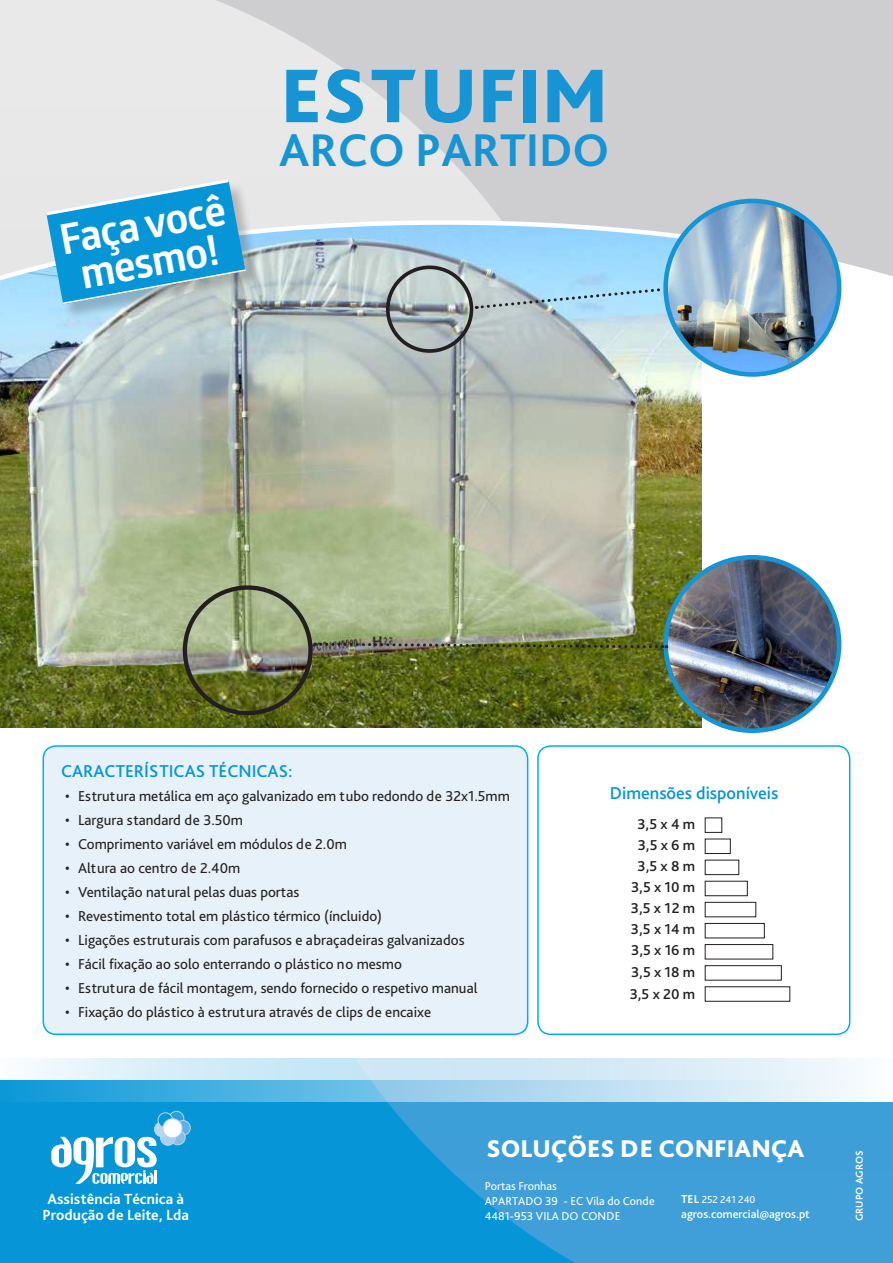
<style>
.page{position:relative;width:893px;height:1263px;background:#fff}
.page>*{position:absolute;margin:0;border:0;box-sizing:border-box;transform-origin:0 0}
.t1{font:800 79.5px "Bliss Pro";color:#1694d3}
.t2{font:700 48px "Bliss Pro";color:#1694d3}
.t3{font:700 42px "Glober";color:#fff}
.t4{font:800 25.35px "Bliss Pro";color:#fff}
.t5{font:500 18px "Bliss Pro";color:#0696d7}
.t6{font:700 15.45px "Bliss Pro";color:#fff}
.t7{font:15px "Bliss Pro";color:#231f20}
.t8{font:500 15px "Bliss Pro";color:#231f20}
.t9{font:12px "Bliss Pro";color:#fff}
.t10{font:500 12px "Bliss Pro";color:#fff}
.t11{font:10.5px "Bliss Pro";color:#fff}
.t12{font:700 10.5px "Bliss Pro";color:#fff}
.s1{font-weight:700;font-size:12px}
</style>
<div class="page">
<img style="left:0;top:286px;width:701px;height:441px">
<div style="left:0;top:1059px;width:893px;height:204px;background:#0696d7"></div>
<svg style="left:243px;top:1101px;width:650px;height:162px;fill:#3d9fd8"></svg>
<svg style="left:24px;top:1080px;width:869px;height:21px;background:#8fcdeb"></svg>
<svg style="left:0;top:1058px;width:893px;height:22px;background:#daedf7"></svg>
<div style="left:175px;top:1120px;width:16px;height:15px;border:1px solid #b8d7f0;border-radius:50%"></div>
<svg style="left:51px;top:1111px;width:139px;height:73px"></svg>
<div style="left:43px;top:746px;width:485px;height:288px;background:#e6f1f9;border-radius:13px"></div>
<div style="left:43px;top:745px;width:485px;height:290px;border:2px solid #00aeef;border-radius:13px"></div>
<div style="left:537px;top:745px;width:313px;height:290px;border:2px solid #00aeef;border-radius:13px"></div>
<img style="left:185px;top:587px;width:125px;height:126px;border-radius:63px">
<div style="left:183px;top:585px;width:130px;height:130px;border:4px solid #231f20;border-radius:50%"></div>
<img style="left:388px;top:267px;width:83px;height:84px;border-radius:42px">
<div style="left:386px;top:265px;width:87px;height:88px;border:4px solid #231f20;border-radius:50%"></div>
<img style="left:666px;top:557px;width:173px;height:174px;border-radius:87px">
<div style="left:663px;top:555px;width:178px;height:178px;border:5px solid #1694d3;border-radius:50%"></div>
<svg style="left:476px;top:286px;width:190px;height:24px;background:#a8cee0"></svg>
<img style="left:315px;top:641px;width:352px;height:9px">
<svg style="left:0;top:0;width:893px;height:286px;background:#d3d7dc"></svg>
<img style="left:666px;top:201px;width:173px;height:173px;border-radius:87px">
<div style="left:663px;top:199px;width:178px;height:178px;border:5px solid #1694d3;border-radius:50%"></div>
<div style="left:705px;top:839px;width:25px;height:15px;border:1px solid #231f20"></div>
<div style="left:705px;top:860px;width:34px;height:15px;border:1px solid #231f20"></div>
<div style="left:705px;top:881px;width:42px;height:15px;border:1px solid #231f20"></div>
<div style="left:705px;top:902px;width:51px;height:15px;border:1px solid #231f20"></div>
<div style="left:705px;top:923px;width:59px;height:15px;border:1px solid #231f20"></div>
<div style="left:705px;top:944px;width:68px;height:15px;border:1px solid #231f20"></div>
<div style="left:705px;top:965px;width:76px;height:15px;border:1px solid #231f20"></div>
<div style="left:48px;top:182px;width:214px;height:139px;background:#231f20;opacity:.25"></div>
<svg style="left:43px;top:177px;width:205px;height:128px;background:#50add8"></svg>
<p class="t3" style="left:54px;top:212px;width:170px;rotate:-11deg">Faça você</p>
<p class="t3" style="left:75px;top:246px;width:142px;rotate:-11deg">mesmo!</p>
<p class="t1" style="left:280px;top:46px;width:329px">ESTUFIM</p>
<p class="t2" style="left:279px;top:120px;width:332px">ARCO PARTIDO</p>
<p class="t5" style="left:61px;top:759px;width:233px">CARACTERÍSTICAS TÉCNICAS:</p>
<p class="t7" style="left:65px;top:786px;width:446px">• Estrutura metálica em aço galvanizado em tubo redondo de 32x1.5mm</p>
<p class="t7" style="left:65px;top:810px;width:179px">• Largura standard de 3.50m</p>
<p class="t7" style="left:65px;top:834px;width:283px">• Comprimento variável em módulos de 2.0m</p>
<p class="t7" style="left:65px;top:858px;width:176px">• Altura ao centro de 2.40m</p>
<p class="t7" style="left:65px;top:882px;width:236px">• Ventilação natural pelas duas portas</p>
<p class="t7" style="left:65px;top:906px;width:318px">• Revestimento total em plástico térmico (íncluido)</p>
<p class="t7" style="left:65px;top:930px;width:401px">• Ligações estruturais com parafusos e abraçadeiras galvanizados</p>
<p class="t7" style="left:65px;top:954px;width:338px">• Fácil fixação ao solo enterrando o plástico no mesmo</p>
<p class="t7" style="left:65px;top:978px;width:414px">• Estrutura de fácil montagem, sendo fornecido o respetivo manual</p>
<p class="t7" style="left:65px;top:1002px;width:367px">• Fixação do plástico à estrutura através de clips de encaixe</p>
<p class="t5" style="left:610px;top:782px;width:170px">Dimensões disponíveis</p>
<p class="t8" style="left:637px;top:815px;width:59px">3,5 x 4 m</p>
<p class="t8" style="left:638px;top:835px;width:59px">3,5 x 6 m</p>
<p class="t8" style="left:638px;top:856px;width:59px">3,5 x 8 m</p>
<p class="t8" style="left:631px;top:878px;width:66px">3,5 x 10 m</p>
<p class="t8" style="left:631px;top:899px;width:66px">3,5 x 12 m</p>
<p class="t8" style="left:631px;top:920px;width:66px">3,5 x 14 m</p>
<p class="t8" style="left:631px;top:941px;width:66px">3,5 x 16 m</p>
<p class="t8" style="left:631px;top:962px;width:66px">3,5 x 18 m</p>
<p class="t8" style="left:630px;top:984px;width:67px">3,5 x 20 m</p>
<p class="t6" style="left:47px;top:1189px;width:138px">Assistência Técnica à</p>
<p class="t6" style="left:43px;top:1205px;width:148px">Produção de Leite, Lda</p>
<p class="t4" style="left:487px;top:1132px;width:319px">SOLUÇÕES DE CONFIANÇA</p>
<p class="t9" style="left:485px;top:1179px;width:74px">Portas Fronhas</p>
<p class="t9" style="left:485px;top:1194px;width:172px">APARTADO 39 - EC Vila do Conde</p>
<p class="t9" style="left:485px;top:1209px;width:137px">4481-953 VILA DO CONDE</p>
<p class="t11" style="left:681px;top:1193px;width:76px"><span class="s1">TEL</span> 252 241 240</p>
<p class="t10" style="left:681px;top:1207px;width:130px">agros.comercial@agros.pt</p>
<p class="t12" style="left:853px;top:1221px;width:72px;rotate:-90deg">GRUPO AGROS</p>
</div>
